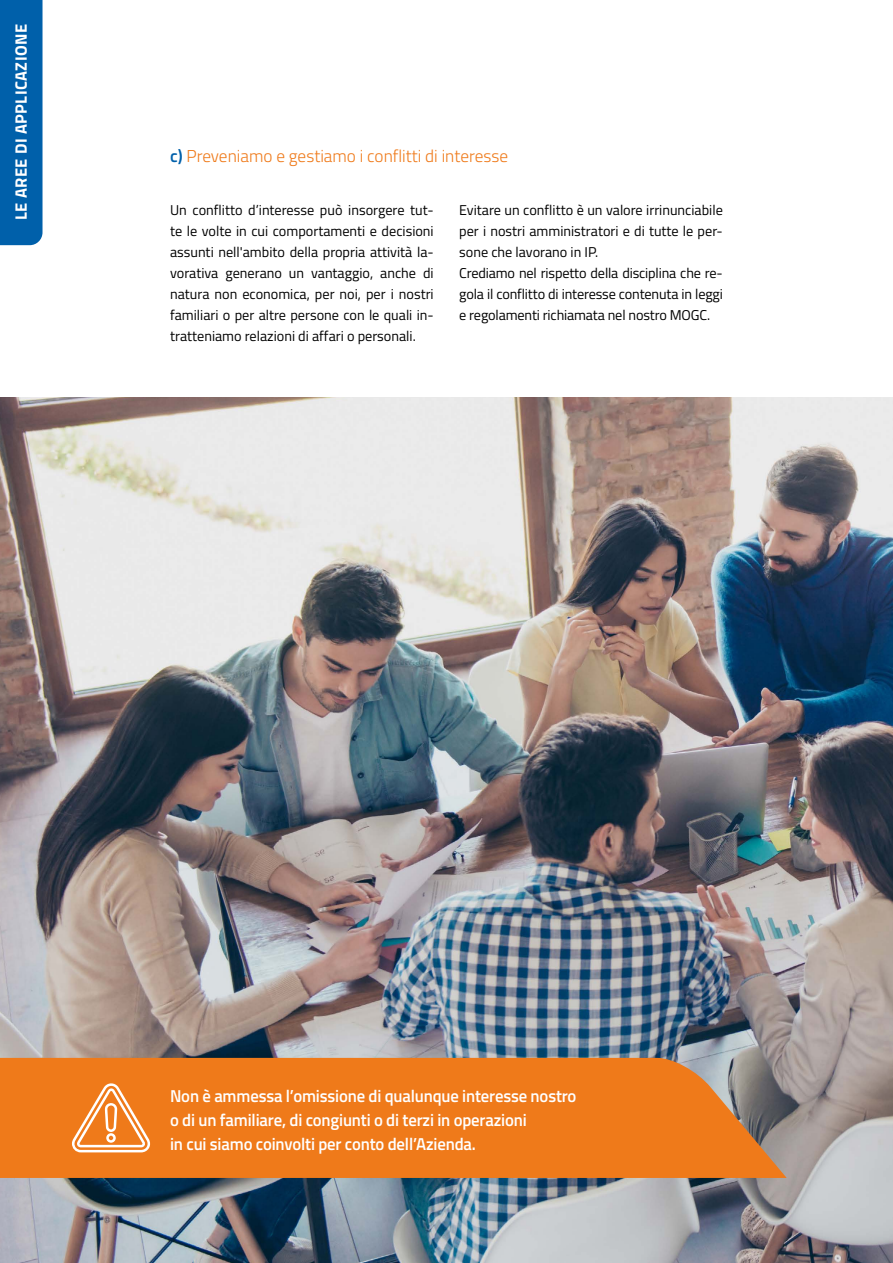
<style>
.page{position:relative;width:893px;height:1263px;background:#fff}
.page>*{position:absolute;margin:0;border:0;box-sizing:border-box;transform-origin:0 0}
.t1{font:600 17.25px "Titillium Web";letter-spacing:-.01em;color:#fff}
.t2{font:300 17.25px "Titillium Web";color:#ef7a1a}
.t3{font:700 16.5px "Titillium Web";letter-spacing:.025em;color:#fff}
.t4{font:14.25px/21px "Titillium Web";color:#000;text-align:justify}
.s1{font-weight:600;color:#0060aa}
</style>
<div class="page">
<img style="left:0;top:398px;width:893px;height:865px">
<svg style="left:0;top:1058px;width:787px;height:120px;background:#e77a21"></svg>
<svg style="left:72px;top:1082px;width:80px;height:70px"></svg>
<div style="left:0;top:0;width:43px;height:245px;background:#0060aa"></div>
<p class="t3" style="left:8px;top:220px;width:197px;rotate:-90deg">LE AREE DI APPLICAZIONE</p>
<p class="t2" style="left:170px;top:143px;width:339px"><span class="s1">c)</span> Preveniamo e gestiamo i conflitti di interesse</p>
<p class="t4" style="left:170px;top:199px;width:265px">Un conflitto d’interesse può insorgere tut&shy;te le volte in cui comportamenti e decisioni assunti nell'ambito della propria attività la&shy;vorativa generano un vantaggio, anche di natura non economica, per noi, per i nostri familiari o per altre persone con le quali in&shy;tratteniamo relazioni di affari o personali.</p>
<p class="t4" style="left:459px;top:199px;width:265px">Evitare un conflitto è un valore irrinunciabile per i nostri amministratori e di tutte le per&shy;sone che lavorano in IP.</p>
<p class="t4" style="left:459px;top:262px;width:265px">Crediamo nel rispetto della disciplina che re&shy;gola il conflitto di interesse contenuta in leggi e regolamenti richiamata nel nostro MOGC.</p>
<p class="t1" style="left:170px;top:1082px;width:408px">Non è ammessa l’omissione di qualunque interesse nostro</p>
<p class="t1" style="left:170px;top:1106px;width:358px">o di un familiare, di congiunti o di terzi in operazioni</p>
<p class="t1" style="left:170px;top:1130px;width:307px">in cui siamo coinvolti per conto dell’Azienda.</p>
</div>
